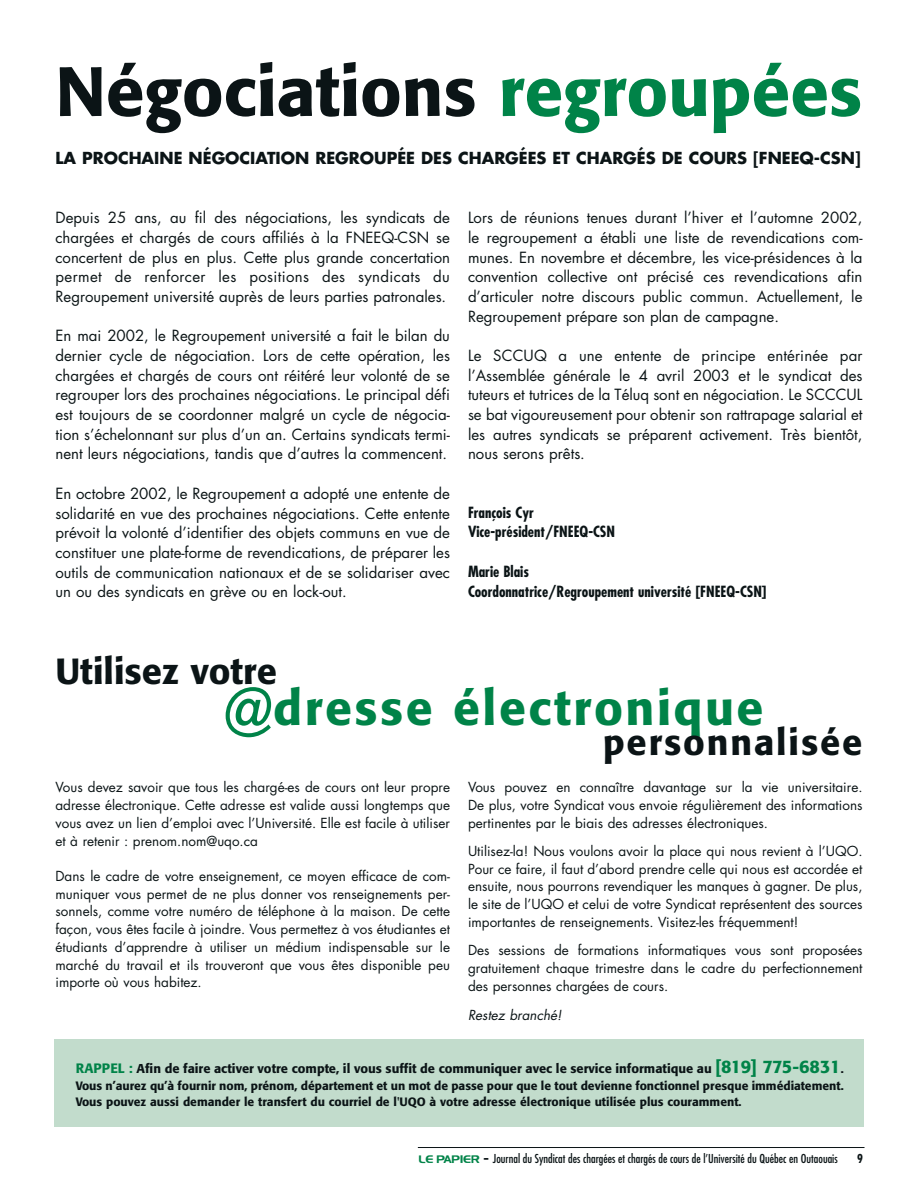
<style>
.page{position:relative;width:918px;height:1188px;background:#fff}
.page>*{position:absolute;margin:0;border:0;box-sizing:border-box;transform-origin:0 0}
.t1{font:500 69px "Formata";color:#0b1416}
.t2{font:500 60px "Formata";color:#008348}
.t3{font:500 48px "Formata";letter-spacing:.05em;color:#008348}
.t4{font:500 36px "Formata";color:#0b1416}
.t5{font:500 36px "Formata";letter-spacing:.05em;color:#0b1416}
.t6{font:700 16.2px "Futura";color:#0b1416}
.t7{font:15px/19.6px "Futura";color:#0b1416;text-align:justify}
.t8{font:700 condensed 15px/19px "Futura";color:#0b1416}
.t9{font:13.5px/17.7px "Futura";color:#0b1416;text-align:justify}
.t10{font:italic 13.5px "Futura";color:#0b1416}
.t11{font:500 12.75px "Formata";color:#0b1416}
.t12{font:500 12px/15.1px "Formata";color:#0b1416}
.t13{font:condensed 12px "Futura";color:#0b1416}
.t14{font:700 condensed 12px "Futura";color:#0b1416}
.s1{color:#008348}
.s2{font-size:13.5px;color:#008348}
.s3{font-size:18px;color:#008348}
.s4{font-size:12px}
.s5{font-family:"Simplix Display SSK";font-stretch:normal;font-size:10.5px;color:#008348}
.s6{font-family:"Simplix Display SSK";font-stretch:normal}
</style>
<div class="page">
<hr style="left:418px;top:1147px;width:447px;height:1px;background:#0b1416">
<div style="left:54px;top:1040px;width:810px;height:87px;background:#c2dccc"></div>
<h1 class="t1" style="left:56px;top:61px;width:808px">Négociations <span class="s1">regroupées</span></h1>
<p class="t6" style="left:56px;top:150px;width:807px">LA PROCHAINE NÉGOCIATION REGROUPÉE DES CHARGÉES ET CHARGÉS DE COURS [FNEEQ-CSN]</p>
<p class="t7" style="left:56px;top:209px;width:396px">Depuis 25 ans, au fil des négociations, les syndicats de chargées et chargés de cours affiliés à la FNEEQ-CSN se concertent de plus en plus. Cette plus grande concertation permet de renforcer les positions des syndicats du Regroupement université auprès de leurs parties patronales.</p>
<p class="t7" style="left:56px;top:327px;width:396px">En mai 2002, le Regroupement université a fait le bilan du dernier cycle de négociation. Lors de cette opération, les chargées et chargés de cours ont réitéré leur volonté de se regrouper lors des prochaines négociations. Le principal défi est toujours de se coordonner malgré un cycle de négocia&shy;tion s’échelonnant sur plus d’un an. Certains syndicats termi&shy;nent leurs négociations, tandis que d’autres la commencent.</p>
<p class="t7" style="left:56px;top:485px;width:396px">En octobre 2002, le Regroupement a adopté une entente de solidarité en vue des prochaines négociations. Cette entente prévoit la volonté d’identifier des objets communs en vue de constituer une plate-forme de revendications, de préparer les outils de communication nationaux et de se solidariser avec un ou des syndicats en grève ou en lock-out.</p>
<p class="t7" style="left:468px;top:209px;width:396px">Lors de réunions tenues durant l’hiver et l’automne 2002, le regroupement a établi une liste de revendications com&shy;munes. En novembre et décembre, les vice-présidences à la convention collective ont précisé ces revendications afin d’articuler notre discours public commun. Actuellement, le Regroupement prépare son plan de campagne.</p>
<p class="t7" style="left:468px;top:347px;width:396px">Le SCCUQ a une entente de principe entérinée par l’Assemblée générale le 4 avril 2003 et le syndicat des tuteurs et tutrices de la Téluq sont en négociation. Le SCCCUL se bat vigoureusement pour obtenir son rattrapage salarial et les autres syndicats se préparent activement. Très bientôt, nous serons prêts.</p>
<p class="t8" style="left:468px;top:504px;width:149px">François Cyr<br>Vice-président/FNEEQ-CSN</p>
<p class="t8" style="left:468px;top:563px;width:300px">Marie Blais<br>Coordonnatrice/Regroupement université [FNEEQ-CSN]</p>
<h3 class="t4" style="left:56px;top:655px;width:223px">Utilisez votre</h3>
<h3 class="t3" style="left:273px;top:687px;width:492px">dresse électronique</h3>
<h2 class="t2" style="left:221px;top:682px;width:55px">@</h2>
<h3 class="t5" style="left:603px;top:727px;width:261px">personnalisée</h3>
<p class="t9" style="left:56px;top:780px;width:396px">Vous devez savoir que tous les chargé-es de cours ont leur propre adresse électronique. Cette adresse est valide aussi longtemps que vous avez un lien d’emploi avec l’Université. Elle est facile à utiliser et à retenir : prenom.nom@uqo.ca</p>
<p class="t9" style="left:56px;top:868px;width:396px">Dans le cadre de votre enseignement, ce moyen efficace de com&shy;muniquer vous permet de ne plus donner vos renseignements per&shy;sonnels, comme votre numéro de téléphone à la maison. De cette façon, vous êtes facile à joindre. Vous permettez à vos étudiantes et étudiants d’apprendre à utiliser un médium indispensable sur le marché du travail et ils trouveront que vous êtes disponible peu importe où vous habitez.</p>
<p class="t9" style="left:468px;top:780px;width:396px">Vous pouvez en connaître davantage sur la vie universitaire.<br>De plus, votre Syndicat vous envoie régulièrement des informations pertinentes par le biais des adresses électroniques.</p>
<p class="t9" style="left:468px;top:843px;width:396px">Utilisez-la! Nous voulons avoir la place qui nous revient à l’UQO.<br>Pour ce faire, il faut d’abord prendre celle qui nous est accordée et ensuite, nous pourrons revendiquer les manques à gagner. De plus, le site de l’UQO et celui de votre Syndicat représentent des sources importantes de renseignements. Visitez-les fréquemment!</p>
<p class="t9" style="left:468px;top:942px;width:396px">Des sessions de formations informatiques vous sont proposées gratuitement chaque trimestre dans le cadre du perfectionnement des personnes chargées de cours.</p>
<p class="t10" style="left:468px;top:1009px;width:95px">Restez branché!</p>
<p class="t11" style="left:76px;top:1062px;width:769px"><span class="s2">RAPPEL :</span> Afin de faire activer votre compte, il vous suffit de communiquer avec le service informatique au <span class="s3">[819] 775-6831</span><span class="s4">.</span></p>
<p class="t12" style="left:76px;top:1080px;width:769px">Vous n’aurez qu’à fournir nom, prénom, département et un mot de passe pour que le tout devienne fonctionnel presque immédiatement.<br>Vous pouvez aussi demander le transfert du courriel de l'UQO à votre adresse électronique utilisée plus couramment.</p>
<p class="t13" style="left:419px;top:1153px;width:420px"><span class="s5">LE PAPIER</span> <span class="s6">-</span> Journal du Syndicat des chargées et chargés de cours de l’Université du Québec en Outaouais</p>
<p class="t14" style="left:857px;top:1153px;width:7px">9</p>
</div>
